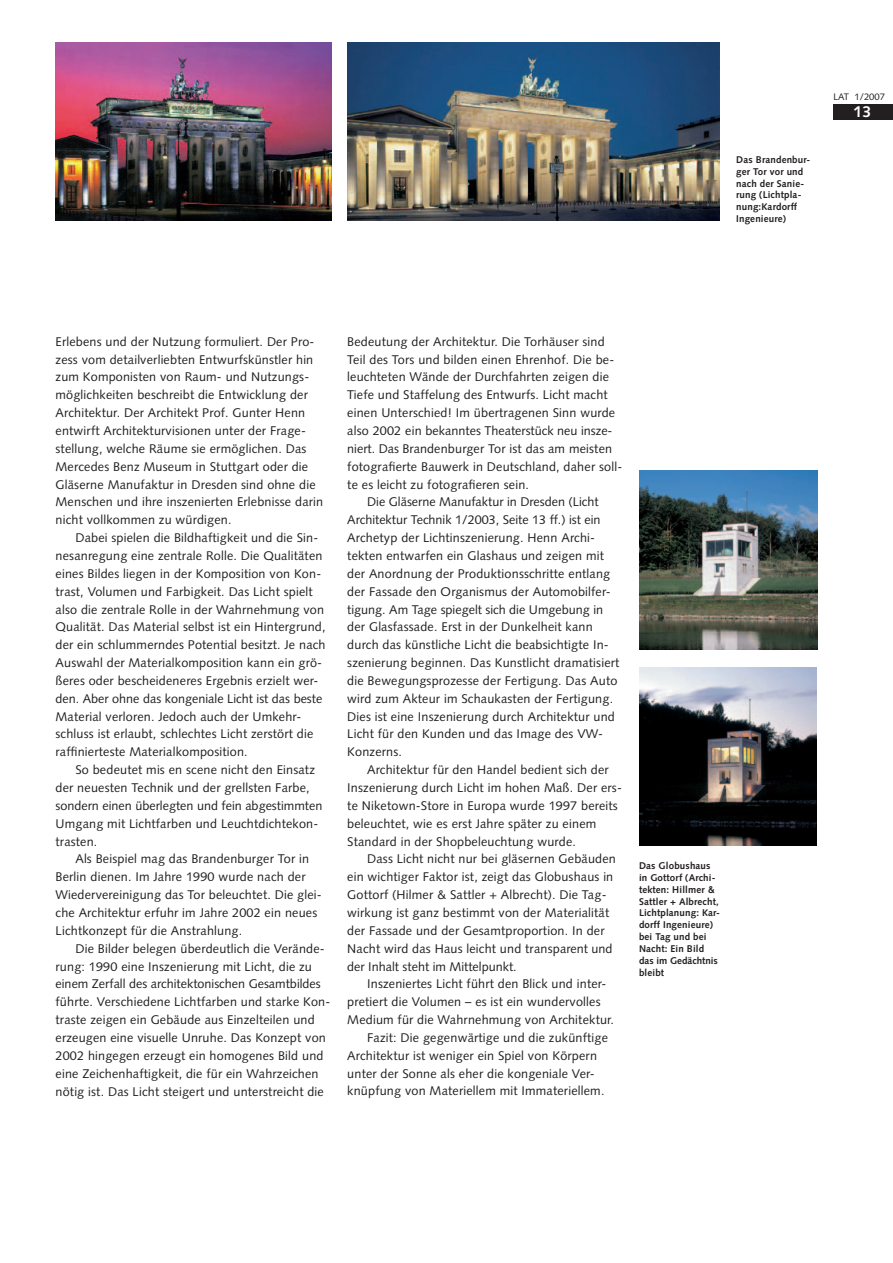
<style>
.page{position:relative;width:893px;height:1263px;background:#fff}
.page>*{position:absolute;margin:0;border:0;box-sizing:border-box;transform-origin:0 0}
.t1{font:700 15.75px "Syntax LT Std";color:#fff}
.t2{font:12.6px/17.9px "Syntax LT Std";letter-spacing:.015em;color:#231f20}
.t3{font:700 9.75px/11.9px "Syntax LT Std";letter-spacing:.015em;color:#231f20}
.t4{font:9.45px "Syntax LT Std";color:#231f20}
</style>
<div class="page">
<div style="left:833px;top:104px;width:59px;height:16px;background:#231f20"></div>
<img style="left:347px;top:42px;width:372px;height:179px">
<img style="left:56px;top:42px;width:275px;height:179px">
<img style="left:639px;top:471px;width:178px;height:178px">
<img style="left:639px;top:667px;width:177px;height:179px">
<p class="t3" style="left:736px;top:154px;width:75px">Das Brandenbur&shy;ger Tor vor und nach der Sanie&shy;rung (Lichtpla&shy;nung:Kardorff<br>Ingenieure)</p>
<p class="t4" style="left:833px;top:93px;width:53px">LAT 1/2007</p>
<p class="t1" style="left:853px;top:105px;width:19px">13</p>
<p class="t2" style="left:56px;top:334px;width:269px">Erlebens und der Nutzung formuliert. Der Pro&shy;zess vom detailverliebten Entwurfskünstler hin zum Komponisten von Raum- und Nutzungs&shy;möglichkeiten beschreibt die Entwicklung der Architektur. Der Architekt Prof. Gunter Henn entwirft Architekturvisionen unter der Frage&shy;stellung, welche Räume sie ermöglichen. Das Mercedes Benz Museum in Stuttgart oder die Gläserne Manufaktur in Dresden sind ohne die Menschen und ihre inszenierten Erlebnisse darin nicht vollkommen zu würdigen.</p>
<p class="t2" style="left:56px;top:530px;width:271px;text-indent:20px">Dabei spielen die Bildhaftigkeit und die Sin&shy;nesanregung eine zentrale Rolle. Die Qualitäten eines Bildes liegen in der Komposition von Kon&shy;trast, Volumen und Farbigkeit. Das Licht spielt also die zentrale Rolle in der Wahrnehmung von Qualität. Das Material selbst ist ein Hintergrund, der ein schlummerndes Potential besitzt. Je nach Auswahl der Materialkomposition kann ein grö&shy;ßeres oder bescheideneres Ergebnis erzielt wer&shy;den. Aber ohne das kongeniale Licht ist das beste Material verloren. Jedoch auch der Umkehr&shy;schluss ist erlaubt, schlechtes Licht zerstört die raffinierteste Materialkomposition.</p>
<p class="t2" style="left:56px;top:762px;width:268px;text-indent:20px">So bedeutet mis en scene nicht den Einsatz der neuesten Technik und der grellsten Farbe, sondern einen überlegten und fein abgestimmten Umgang mit Lichtfarben und Leuchtdichtekon&shy;trasten.</p>
<p class="t2" style="left:56px;top:851px;width:268px;text-indent:20px">Als Beispiel mag das Brandenburger Tor in Berlin dienen. Im Jahre 1990 wurde nach der Wiedervereinigung das Tor beleuchtet. Die glei&shy;che Architektur erfuhr im Jahre 2002 ein neues Lichtkonzept für die Anstrahlung.</p>
<p class="t2" style="left:56px;top:941px;width:276px;text-indent:20px">Die Bilder belegen überdeutlich die Verände&shy;rung: 1990 eine Inszenierung mit Licht, die zu einem Zerfall des architektonischen Gesamtbildes führte. Verschiedene Lichtfarben und starke Kon&shy;traste zeigen ein Gebäude aus Einzelteilen und erzeugen eine visuelle Unruhe. Das Konzept von 2002 hingegen erzeugt ein homogenes Bild und eine Zeichenhaftigkeit, die für ein Wahrzeichen nötig ist. Das Licht steigert und unterstreicht die</p>
<p class="t2" style="left:347px;top:334px;width:259px">Bedeutung der Architektur. Die Torhäuser sind</p>
<p class="t2" style="left:347px;top:352px;width:268px">Teil des Tors und bilden einen Ehrenhof. Die be-</p>
<p class="t2" style="left:347px;top:369px;width:263px">leuchteten Wände der Durchfahrten zeigen die</p>
<p class="t2" style="left:347px;top:387px;width:262px">Tiefe und Staffelung des Entwurfs. Licht macht</p>
<p class="t2" style="left:347px;top:405px;width:269px">einen Unterschied! Im übertragenen Sinn wurde</p>
<p class="t2" style="left:347px;top:423px;width:267px">also 2002 ein bekanntes Theaterstück neu insze-</p>
<p class="t2" style="left:347px;top:441px;width:266px">niert. Das Brandenburger Tor ist das am meisten</p>
<p class="t2" style="left:347px;top:459px;width:276px">fotografierte Bauwerk in Deutschland, daher soll-</p>
<p class="t2" style="left:347px;top:476px;width:183px">te es leicht zu fotografieren sein.</p>
<p class="t2" style="left:367px;top:494px;width:233px">Die Gläserne Manufaktur in Dresden (Licht</p>
<p class="t2" style="left:347px;top:512px;width:255px">Architektur Technik 1/2003, Seite 13 ff.) ist ein</p>
<p class="t2" style="left:347px;top:530px;width:249px">Archetyp der Lichtinszenierung. Henn Archi-</p>
<p class="t2" style="left:347px;top:548px;width:258px">tekten entwarfen ein Glashaus und zeigen mit</p>
<p class="t2" style="left:347px;top:566px;width:264px">der Anordnung der Produktionsschritte entlang</p>
<p class="t2" style="left:347px;top:584px;width:265px">der Fassade den Organismus der Automobilfer-</p>
<p class="t2" style="left:347px;top:601px;width:257px">tigung. Am Tage spiegelt sich die Umgebung in</p>
<p class="t2" style="left:347px;top:619px;width:247px">der Glasfassade. Erst in der Dunkelheit kann</p>
<p class="t2" style="left:347px;top:637px;width:263px">durch das künstliche Licht die beabsichtigte In-</p>
<p class="t2" style="left:347px;top:655px;width:274px">szenierung beginnen. Das Kunstlicht dramatisiert</p>
<p class="t2" style="left:347px;top:673px;width:271px">die Bewegungsprozesse der Fertigung. Das Auto</p>
<p class="t2" style="left:347px;top:691px;width:267px">wird zum Akteur im Schaukasten der Fertigung.</p>
<p class="t2" style="left:347px;top:709px;width:269px">Dies ist eine Inszenierung durch Architektur und</p>
<p class="t2" style="left:347px;top:726px;width:257px">Licht für den Kunden und das Image des VW-</p>
<p class="t2" style="left:347px;top:744px;width:56px">Konzerns.</p>
<p class="t2" style="left:367px;top:762px;width:243px">Architektur für den Handel bedient sich der</p>
<p class="t2" style="left:347px;top:780px;width:276px">Inszenierung durch Licht im hohen Maß. Der ers-</p>
<p class="t2" style="left:347px;top:798px;width:272px">te Niketown-Store in Europa wurde 1997 bereits</p>
<p class="t2" style="left:347px;top:816px;width:250px">beleuchtet, wie es erst Jahre später zu einem</p>
<p class="t2" style="left:347px;top:833px;width:230px">Standard in der Shopbeleuchtung wurde.</p>
<p class="t2" style="left:367px;top:851px;width:250px">Dass Licht nicht nur bei gläsernen Gebäuden</p>
<p class="t2" style="left:347px;top:869px;width:267px">ein wichtiger Faktor ist, zeigt das Globushaus in</p>
<p class="t2" style="left:347px;top:887px;width:261px">Gottorf (Hilmer &amp; Sattler + Albrecht). Die Tag-</p>
<p class="t2" style="left:347px;top:905px;width:263px">wirkung ist ganz bestimmt von der Materialität</p>
<p class="t2" style="left:347px;top:923px;width:259px">der Fassade und der Gesamtproportion. In der</p>
<p class="t2" style="left:347px;top:941px;width:267px">Nacht wird das Haus leicht und transparent und</p>
<p class="t2" style="left:347px;top:958px;width:171px">der Inhalt steht im Mittelpunkt.</p>
<p class="t2" style="left:367px;top:976px;width:241px">Inszeniertes Licht führt den Blick und inter-</p>
<p class="t2" style="left:347px;top:994px;width:255px">pretiert die Volumen – es ist ein wundervolles</p>
<p class="t2" style="left:347px;top:1012px;width:268px">Medium für die Wahrnehmung von Architektur.</p>
<p class="t2" style="left:367px;top:1030px;width:242px">Fazit: Die gegenwärtige und die zukünftige</p>
<p class="t2" style="left:347px;top:1048px;width:251px">Architektur ist weniger ein Spiel von Körpern</p>
<p class="t2" style="left:347px;top:1066px;width:249px">unter der Sonne als eher die kongeniale Ver-</p>
<p class="t2" style="left:347px;top:1083px;width:259px">knüpfung von Materiellem mit Immateriellem.</p>
<p class="t3" style="left:639px;top:860px;width:82px">Das Globushaus in Gottorf (Archi&shy;tekten: Hillmer &amp;<br>Sattler + Albrecht,<br>Lichtplanung: Kar&shy;dorff Ingenieure) bei Tag und bei<br>Nacht: Ein Bild das im Gedächtnis bleibt</p>
</div>
